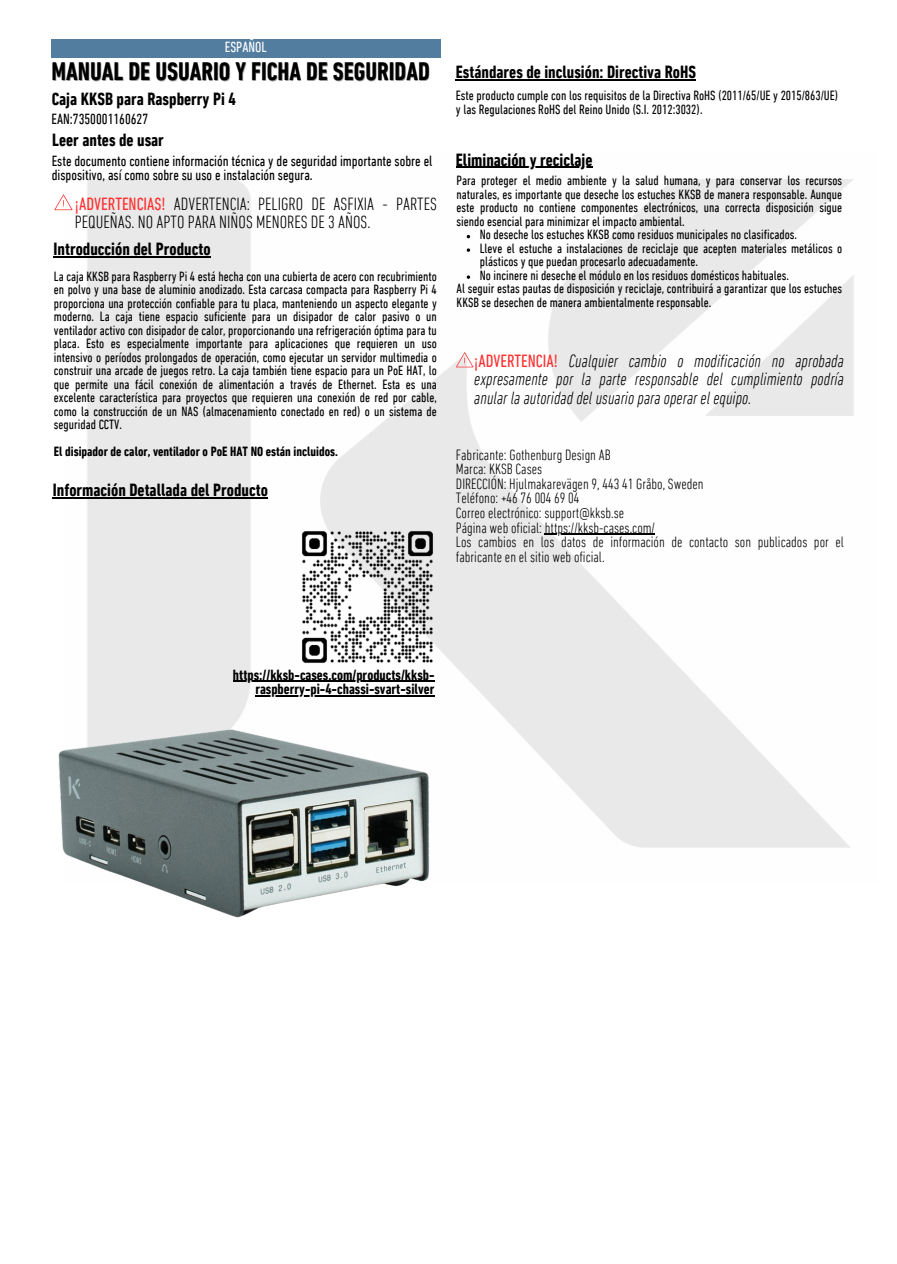
<style>
.page{position:relative;width:897px;height:1264px;background:#fff}
.page>*{position:absolute;margin:0;border:0;box-sizing:border-box;transform-origin:0 0}
.t1{font:700 condensed 25.8px "DIN Next LT Pro";color:#000}
.t2{font:italic 300 condensed 18px/18px "DIN Next LT Pro";color:#000;text-align:justify}
.t3{font:700 condensed 18px "DIN Next LT Pro";color:#000}
.t4{font:300 condensed 18px/18px "DIN Next LT Pro";color:#000}
.t5{font:300 condensed 15.15px "DIN Next LT Pro";color:#000}
.t6{font:condensed 15px/14.7px "DIN Next LT Pro";color:#000}
.t7{font:700 condensed 15px "DIN Next LT Pro";color:#000}
.t8{font:condensed 15px "DIN Next LT Pro";color:#fff}
.t9{font:condensed 13.65px/13.5px "DIN Next LT Pro";color:#000}
.t10{font:700 condensed 13.65px "DIN Next LT Pro";color:#000}
.s1{font-weight:400;color:#ff3131}
.s2{font-weight:400;font-style:normal;color:#ff3131}
</style>
<div class="page">
<div style="left:52px;top:39px;width:389px;height:18px;background:#537d9f"></div>
<img style="left:63px;top:166px;width:791px;height:682px">
<img style="left:58px;top:725px;width:377px;height:193px">
<img style="left:300px;top:529px;width:134px;height:135px">
<hr style="left:233px;top:680px;width:201px;height:2px;background:#000">
<hr style="left:255px;top:695px;width:179px;height:1px;background:#000">
<hr style="left:53px;top:497px;width:215px;height:1px;background:#000">
<svg style="left:456px;top:352px;width:17px;height:15px"></svg>
<hr style="left:456px;top:167px;width:136px;height:1px;background:#000">
<svg style="left:467px;top:248px;width:3px;height:4px"></svg>
<svg style="left:467px;top:275px;width:3px;height:4px"></svg>
<hr style="left:545px;top:534px;width:110px;height:1px;background:#000">
<hr style="left:456px;top:80px;width:240px;height:1px;background:#000">
<svg style="left:54px;top:194px;width:18px;height:16px"></svg>
<hr style="left:54px;top:256px;width:157px;height:1px;background:#000">
<h3 class="t8" style="left:225px;top:41px;width:43px">ESPAÑOL</h3>
<h2 class="t1" style="left:52px;top:61px;width:379px">MANUAL DE USUARIO Y FICHA DE SEGURIDAD</h2>
<p class="t3" style="left:52px;top:91px;width:186px">Caja KKSB para Raspberry Pi 4</p>
<p class="t6" style="left:52px;top:113px;width:98px">EAN:7350001160627</p>
<p class="t3" style="left:52px;top:132px;width:113px">Leer antes de usar</p>
<p class="t6" style="left:52px;top:155px;width:382px">Este documento contiene información técnica y de seguridad importante sobre el dispositivo, así como sobre su uso e instalación segura.</p>
<h3 class="t4" style="left:75px;top:196px;width:363px"><span class="s1">¡ADVERTENCIAS!</span> ADVERTENCIA: PELIGRO DE ASFIXIA - PARTES<br>PEQUEÑAS. NO APTO PARA NIÑOS MENORES DE 3 AÑOS.</h3>
<h3 class="t3" style="left:54px;top:242px;width:158px">Introducción del Producto</h3>
<p class="t9" style="left:54px;top:270px;width:384px;text-align:justify">La caja KKSB para Raspberry Pi 4 está hecha con una cubierta de acero con recubrimiento en polvo y una base de aluminio anodizado. Esta carcasa compacta para Raspberry Pi 4 proporciona una protección confiable para tu placa, manteniendo un aspecto elegante y moderno. La caja tiene espacio suficiente para un disipador de calor pasivo o un ventilador activo con disipador de calor, proporcionando una refrigeración óptima para tu placa. Esto es especialmente importante para aplicaciones que requieren un uso intensivo o períodos prolongados de operación, como ejecutar un servidor multimedia o construir una arcade de juegos retro. La caja también tiene espacio para un PoE HAT, lo que permite una fácil conexión de alimentación a través de Ethernet. Esta es una excelente característica para proyectos que requieren una conexión de red por cable, como la construcción de un NAS (almacenamiento conectado en red) o un sistema de seguridad CCTV.</p>
<p class="t10" style="left:54px;top:446px;width:285px">El disipador de calor, ventilador o PoE HAT NO están incluidos.</p>
<p class="t3" style="left:53px;top:483px;width:217px">Información Detallada del Producto</p>
<p class="t3" style="left:456px;top:65px;width:241px">Estándares de inclusión: Directiva RoHS</p>
<p class="t9" style="left:456px;top:90px;width:384px">Este producto cumple con los requisitos de la Directiva RoHS (2011/65/UE y 2015/863/UE) y las Regulaciones RoHS del Reino Unido (S.I. 2012:3032).</p>
<h4 class="t3" style="left:456px;top:152px;width:138px">Eliminación y reciclaje</h4>
<p class="t9" style="left:456px;top:175px;width:387px;text-align:justify">Para proteger el medio ambiente y la salud humana, y para conservar los recursos naturales, es importante que deseche los estuches KKSB de manera responsable. Aunque este producto no contiene componentes electrónicos, una correcta disposición sigue siendo esencial para minimizar el impacto ambiental.</p>
<p class="t9" style="left:480px;top:229px;width:319px">No deseche los estuches KKSB como residuos municipales no clasificados.</p>
<p class="t9" style="left:480px;top:243px;width:364px">Lleve el estuche a instalaciones de reciclaje que acepten materiales metálicos o plásticos y que puedan procesarlo adecuadamente.</p>
<p class="t9" style="left:480px;top:270px;width:311px">No incinere ni deseche el módulo en los residuos domésticos habituales.</p>
<p class="t9" style="left:456px;top:283px;width:387px">Al seguir estas pautas de disposición y reciclaje, contribuirá a garantizar que los estuches<br>KKSB se desechen de manera ambientalmente responsable.</p>
<p class="t2" style="left:474px;top:354px;width:371px"><span class="s2">¡ADVERTENCIA!</span> Cualquier cambio o modificación no aprobada expresamente por la parte responsable del cumplimiento podría anular la autoridad del usuario para operar el equipo.</p>
<p class="t5" style="left:456px;top:448px;width:156px">Fabricante: Gothenburg Design AB</p>
<p class="t5" style="left:456px;top:463px;width:88px">Marca: KKSB Cases</p>
<h3 class="t5" style="left:456px;top:477px;width:249px">DIRECCIÓN: Hjulmakarevägen 9, 443 41 Gråbo, Sweden</h3>
<h5 class="t5" style="left:456px;top:492px;width:125px">Teléfono: +46 76 004 69 04</h5>
<h3 class="t5" style="left:456px;top:506px;width:170px">Correo electrónico: support@kksb.se</h3>
<p class="t5" style="left:456px;top:521px;width:201px">Página web oficial: https://kksb-cases.com/</p>
<p class="t5" style="left:456px;top:536px;width:389px">Los cambios en los datos de información de contacto son publicados por el</p>
<h6 class="t5" style="left:456px;top:550px;width:150px">fabricante en el sitio web oficial.</h6>
<p class="t7" style="left:233px;top:668px;width:203px">https://kksb-cases.com/products/kksb-</p>
<h3 class="t7" style="left:255px;top:683px;width:181px">raspberry-pi-4-chassi-svart-silver</h3>
</div>
